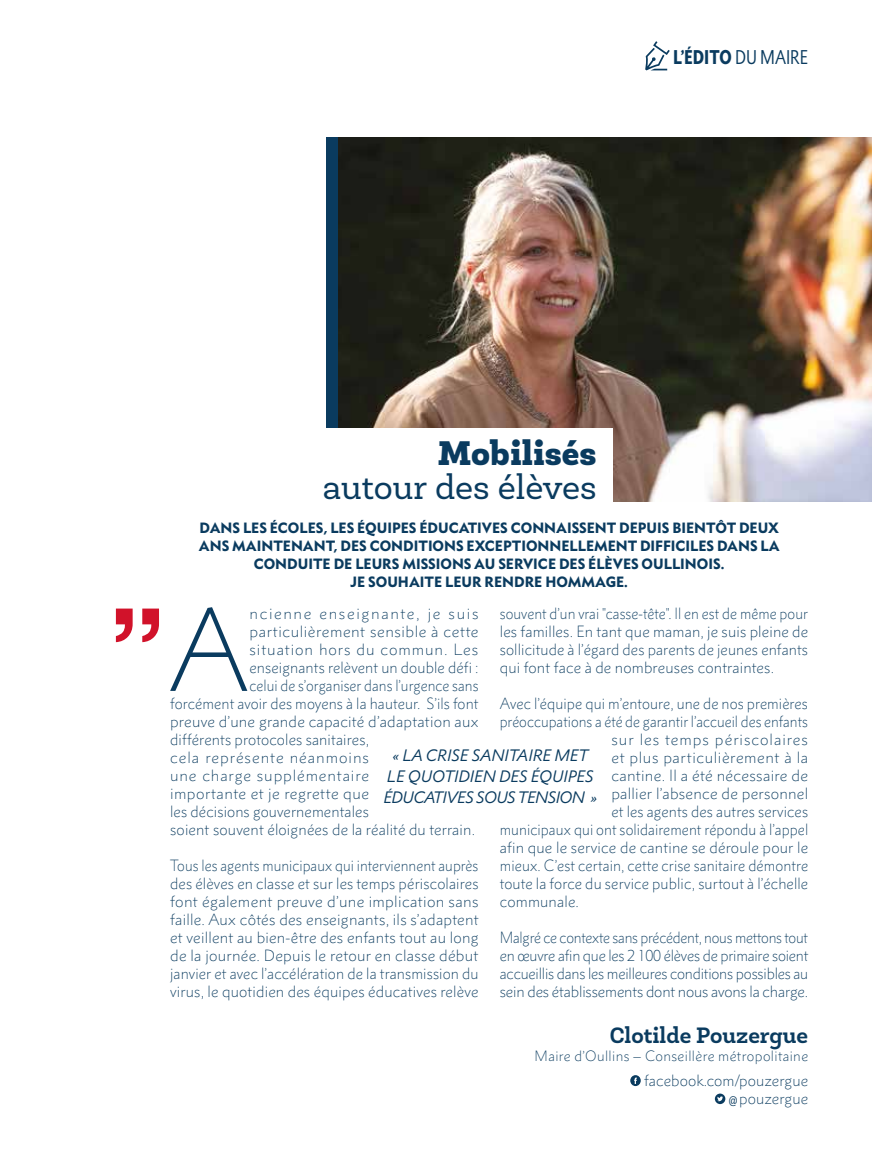
<style>
.page{position:relative;width:872px;height:1170px;background:#fff}
.page>*{position:absolute;margin:0;border:0;box-sizing:border-box;transform-origin:0 0}
.t1{font:300 108px "Metro Nova Pro";color:#0a3b5f}
.t2{font:34.5px "Newslab";color:#0a3b5f}
.t3{font:900 34.5px "Newslab";color:#0a3b5f}
.t4{font:700 22.5px "Newslab";color:#0a3b5f}
.t5{font:900 condensed 18px "Metro Nova Pro";color:#0a3b5f}
.t6{font:italic 15px/21px "Metro Nova Pro";color:#0a3b5f;text-align:center}
.t7{font:300 14.7px/18px "Metro Nova Pro";letter-spacing:.01em;color:#0a3b5f;text-align:justify;scale:.93 1}
.t8{font:300 14.7px/18px "Metro Nova Pro";letter-spacing:.01em;color:#0a3b5f;text-align:right}
.t9{font:300 14.7px "Metro Nova Pro";letter-spacing:.01em;color:#0a3b5f;scale:.96 1}
.t10{font:300 14.7px "Metro Nova Pro";letter-spacing:.035em;color:#0a3b5f}
.t11{font:300 14.7px "Metro Nova Pro";letter-spacing:.06em;color:#0a3b5f}
.t12{font:300 14.7px "Metro Nova Pro";letter-spacing:.01em;color:#0a3b5f;scale:.95 1}
.t13{font:300 14.7px "Metro Nova Pro";letter-spacing:.105em;color:#0a3b5f}
.t14{font:300 14.7px "Metro Nova Pro";letter-spacing:.03em;color:#0a3b5f}
.t15{font:300 14.7px "Metro Nova Pro";letter-spacing:.065em;color:#0a3b5f}
.t16{font:300 14.7px "Metro Nova Pro";letter-spacing:.055em;color:#0a3b5f}
.t17{font:900 13.5px/18px "Metro Nova Pro";color:#0a3b5f;text-align:center}
.t18{font:300 13.5px "Metro Nova Pro";letter-spacing:.03em;color:#0a3b5f}
.s1{font-weight:400}
.s2{font-weight:400;font-stretch:condensed;font-size:12px}
</style>
<div class="page">
<img style="left:337px;top:137px;width:535px;height:365px">
<svg style="left:645px;top:41px;width:25px;height:29px"></svg>
<div style="left:326px;top:137px;width:11px;height:317px;background:#0a3b5f"></div>
<svg style="left:116px;top:608px;width:43px;height:34px"></svg>
<div style="left:204px;top:428px;width:409px;height:94px;background:#fff"></div>
<svg style="left:630px;top:1075px;width:11px;height:10px"></svg>
<svg style="left:715px;top:1093px;width:10px;height:10px"></svg>
<p class="t5" style="left:673px;top:45px;width:136px">L’ÉDITO <span class="s1">DU MAIRE</span></p>
<h2 class="t3" style="left:438px;top:430px;width:160px">Mobilisés</h2>
<h2 class="t2" style="left:323px;top:466px;width:275px">autour des élèves</h2>
<p class="t17" style="left:199px;top:518px;width:582px">DANS LES ÉCOLES, LES ÉQUIPES ÉDUCATIVES CONNAISSENT DEPUIS BIENTÔT DEUX ANS MAINTENANT, DES CONDITIONS EXCEPTIONNELLEMENT DIFFICILES DANS LA CONDUITE DE LEURS MISSIONS AU SERVICE DES ÉLÈVES OULLINOIS.<br>JE SOUHAITE LEUR RENDRE HOMMAGE.</p>
<h1 class="t1" style="left:169px;top:583px;width:81px">A</h1>
<p class="t13" style="left:249px;top:604px;width:230px">ncienne enseignante, je suis</p>
<p class="t7" style="left:500px;top:604px;width:333px">souvent d’un vrai "casse-tête". Il en est de même pour les familles. En tant que maman, je suis pleine de sollicitude à l’égard des parents de jeunes enfants qui font face à de nombreuses contraintes.</p>
<p class="t9" style="left:500px;top:694px;width:322px">Avec l’équipe qui m’entoure, une de nos premières</p>
<p class="t7" style="left:500px;top:712px;width:333px">préoccupations a été de garantir l’accueil des enfants</p>
<p class="t11" style="left:611px;top:730px;width:198px">sur les temps périscolaires</p>
<p class="t10" style="left:611px;top:748px;width:198px">et plus particulièrement à la</p>
<p class="t8" style="left:611px;top:766px;width:198px">cantine. Il a été nécessaire de</p>
<p class="t8" style="left:611px;top:784px;width:198px">pallier l’absence de personnel</p>
<p class="t8" style="left:611px;top:802px;width:198px">et les agents des autres services</p>
<p class="t12" style="left:500px;top:820px;width:326px">municipaux qui ont solidairement répondu à l’appel</p>
<p class="t8" style="left:500px;top:838px;width:310px">afin que le service de cantine se déroule pour le</p>
<p class="t9" style="left:500px;top:856px;width:323px">mieux. C’est certain, cette crise sanitaire démontre</p>
<p class="t8" style="left:500px;top:874px;width:310px">toute la force du service public, surtout à l’échelle</p>
<p class="t8" style="left:500px;top:892px;width:81px">communale.</p>
<p class="t7" style="left:500px;top:928px;width:333px">Malgré ce contexte sans précédent, nous mettons tout en œuvre afin que les 2 100 élèves de primaire soient accueillis dans les meilleures conditions possibles au sein des établissements dont nous avons la charge.</p>
<p class="t10" style="left:249px;top:622px;width:231px">particulièrement sensible à cette</p>
<p class="t11" style="left:249px;top:640px;width:230px">situation hors du commun. Les</p>
<p class="t8" style="left:249px;top:658px;width:230px">enseignants relèvent un double défi :</p>
<p class="t7" style="left:249px;top:676px;width:248px">celui de s’organiser dans l’urgence sans</p>
<p class="t8" style="left:170px;top:694px;width:310px">forcément avoir des moyens à la hauteur. S’ils font</p>
<p class="t8" style="left:170px;top:712px;width:310px">preuve d’une grande capacité d’adaptation aux</p>
<p class="t8" style="left:170px;top:730px;width:200px">différents protocoles sanitaires,</p>
<p class="t15" style="left:170px;top:748px;width:200px">cela représente néanmoins</p>
<p class="t16" style="left:170px;top:766px;width:200px">une charge supplémentaire</p>
<p class="t14" style="left:170px;top:784px;width:200px">importante et je regrette que</p>
<p class="t8" style="left:170px;top:802px;width:200px">les décisions gouvernementales</p>
<p class="t8" style="left:170px;top:820px;width:306px">soient souvent éloignées de la réalité du terrain.</p>
<p class="t7" style="left:170px;top:856px;width:333px">Tous les agents municipaux qui interviennent auprès des élèves en classe et sur les temps périscolaires font également preuve d’une implication sans faille. Aux côtés des enseignants, ils s’adaptent et veillent au bien-être des enfants tout au long de la journée. Depuis le retour en classe début janvier et avec l’accélération de la transmission du virus, le quotidien des équipes éducatives relève</p>
<p class="t6" style="left:383px;top:745px;width:215px">« LA CRISE SANITAIRE MET<br>LE QUOTIDIEN DES ÉQUIPES<br>ÉDUCATIVES SOUS TENSION »</p>
<h3 class="t4" style="left:610px;top:1020px;width:200px">Clotilde Pouzergue</h3>
<p class="t18" style="left:534px;top:1046px;width:275px">Maire d’Oullins – Conseillère métropolitaine</p>
<p class="t8" style="left:644px;top:1071px;width:165px">facebook.com/pouzergue <span class="s2">@</span> pouzergue</p>
</div>
